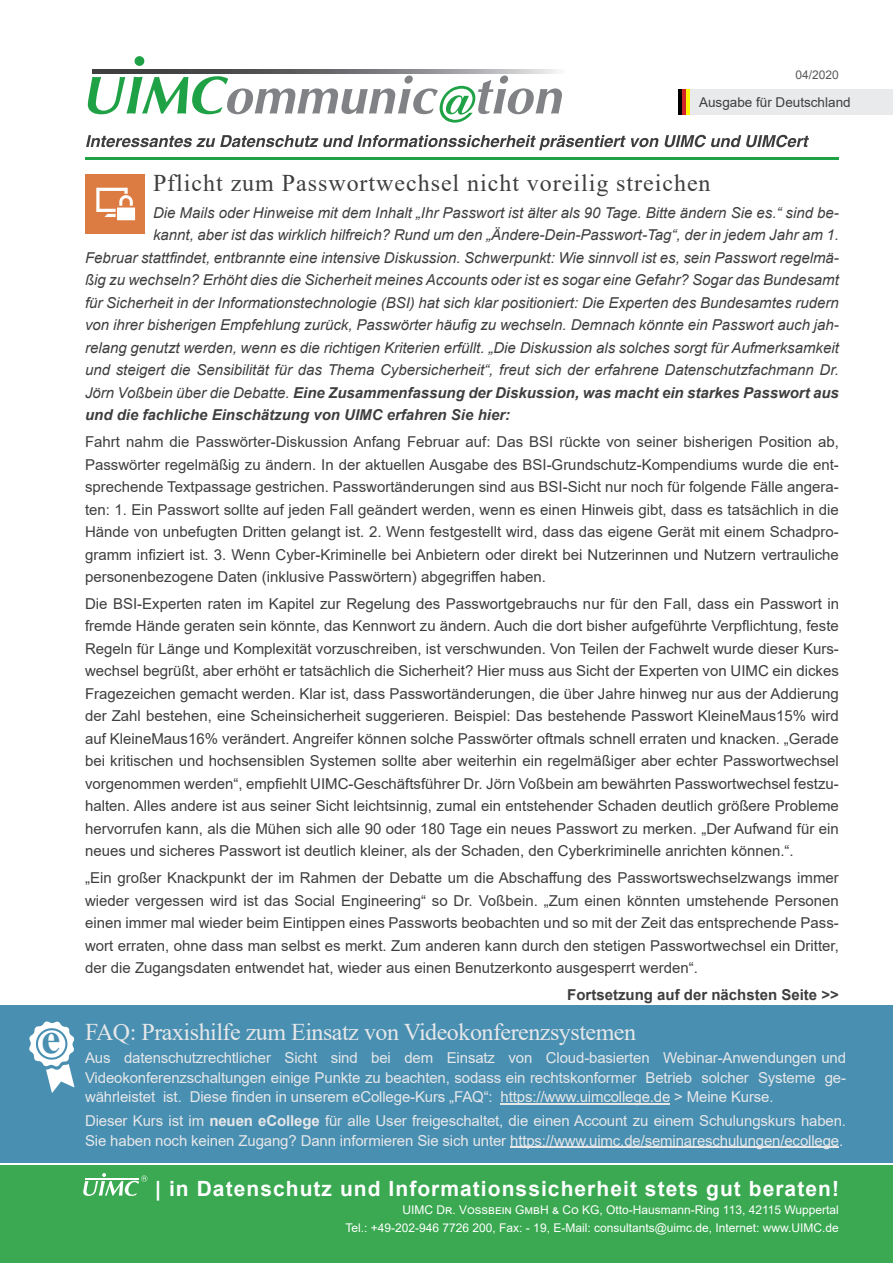
<style>
.page{position:relative;width:893px;height:1263px;background:#fff}
.page>*{position:absolute;margin:0;border:0;box-sizing:border-box;transform-origin:0 0}
.t1{font:700 43.5px "Times New Roman";color:#488fb1}
.t2{font:24px "Times New Roman";letter-spacing:-.02em;color:#e6e7e9}
.t3{font:24px "Times New Roman";letter-spacing:.04em;color:#3e3e3f}
.t4{font:700 21px "Arial";letter-spacing:.05em;color:#fff}
.t5{font:15px/22.5px "Arial";color:#3e3e3f;text-align:justify}
.t6{font:italic 15px "Arial";color:#3e3e3f}
.t7{font:15px/19.5px "Arial";letter-spacing:-.01em;color:#e6e7e9;text-align:justify}
.t8{font:italic 700 15px "Arial";color:#3e3e3f}
.t9{font:700 15px "Arial";color:#3e3e3f}
.t10{font:13.5px "Arial";color:#3e3e3f}
.t11{font:12px/18px "Arial";color:#fff;text-align:right}
.t12{font:12px "Arial";color:#57585a}
.s1{font-weight:400}
.s2{font-weight:700}
</style>
<div class="page">
<div style="left:0;top:1165px;width:893px;height:98px;background:#3aa951"></div>
<div style="left:0;top:1006px;width:893px;height:157px;background:#488fb1"></div>
<hr style="left:501px;top:1103px;width:169px;height:1px;background:#e6e7e9">
<hr style="left:510px;top:1147px;width:329px;height:1px;background:#e6e7e9">
<svg style="left:29px;top:1021px;width:46px;height:72px"></svg>
<hr style="left:85px;top:157px;width:754px;height:3px;background:#1fa245">
<svg style="left:86px;top:135px;width:723px;height:15px"></svg>
<svg style="left:88px;top:76px;width:474px;height:47px"></svg>
<svg style="left:92px;top:70px;width:467px;height:3px"></svg>
<div style="left:135px;top:56px;width:9px;height:10px;background:#1fa245;border-radius:50%"></div>
<svg style="left:83px;top:1173px;width:64px;height:23px"></svg>
<hr style="left:85px;top:1178px;width:54px;height:1px;background:#fff">
<div style="left:85px;top:174px;width:59px;height:60px;background:#dc7b42"></div>
<svg style="left:96px;top:188px;width:39px;height:32px"></svg>
<div style="left:678px;top:90px;width:215px;height:25px;background:#e9eaeb"></div>
<hr style="left:678px;top:90px;width:4px;height:25px;background:#000">
<hr style="left:682px;top:90px;width:4px;height:25px;background:#d1232a">
<hr style="left:686px;top:90px;width:4px;height:25px;background:#fff101">
<p class="t12" style="left:796px;top:66px;width:45px">04/2020</p>
<p class="t10" style="left:699px;top:93px;width:153px">Ausgabe für Deutschland</p>
<h1 class="t1" style="left:41px;top:1007px;width:21px">e</h1>
<h2 class="t3" style="left:153px;top:166px;width:559px">Pflicht zum Passwortwechsel nicht voreilig streichen</h2>
<p class="t6" style="left:153px;top:203px;width:687px">Die Mails oder Hinweise mit dem Inhalt „Ihr Passwort ist älter als 90 Tage. Bitte ändern Sie es.“ sind be-</p>
<p class="t6" style="left:153px;top:225px;width:687px">kannt, aber ist das wirklich hilfreich? Rund um den „Ändere-Dein-Passwort-Tag“, der in jedem Jahr am 1.</p>
<p class="t6" style="left:85px;top:248px;width:755px">Februar stattfindet, entbrannte eine intensive Diskussion. Schwerpunkt: Wie sinnvoll ist es, sein Passwort regelmä-</p>
<p class="t6" style="left:85px;top:270px;width:755px">ßig zu wechseln? Erhöht dies die Sicherheit meines Accounts oder ist es sogar eine Gefahr? Sogar das Bundesamt</p>
<p class="t6" style="left:85px;top:293px;width:755px">für Sicherheit in der Informationstechnologie (BSI) hat sich klar positioniert: Die Experten des Bundesamtes rudern</p>
<p class="t6" style="left:85px;top:315px;width:755px">von ihrer bisherigen Empfehlung zurück, Passwörter häufig zu wechseln. Demnach könnte ein Passwort auch jah-</p>
<p class="t6" style="left:85px;top:338px;width:755px">relang genutzt werden, wenn es die richtigen Kriterien erfüllt. „Die Diskussion als solches sorgt für Aufmerksamkeit</p>
<p class="t6" style="left:85px;top:360px;width:755px">und steigert die Sensibilität für das Thema Cybersicherheit“, freut sich der erfahrene Datenschutzfachmann Dr.</p>
<p class="t8" style="left:85px;top:382px;width:755px"><span class="s1">Jörn Voßbein über die Debatte.</span> Eine Zusammenfassung der Diskussion, was macht ein starkes Passwort aus</p>
<p class="t8" style="left:85px;top:405px;width:427px">und die fachliche Einschätzung von UIMC erfahren Sie hier:</p>
<p class="t5" style="left:85px;top:430px;width:755px">Fahrt nahm die Passwörter-Diskussion Anfang Februar auf: Das BSI rückte von seiner bisherigen Position ab, Passwörter regelmäßig zu ändern. In der aktuellen Ausgabe des BSI-Grundschutz-Kompendiums wurde die ent&shy;sprechende Textpassage gestrichen. Passwortänderungen sind aus BSI-Sicht nur noch für folgende Fälle angera&shy;ten: 1. Ein Passwort sollte auf jeden Fall geändert werden, wenn es einen Hinweis gibt, dass es tatsächlich in die Hände von unbefugten Dritten gelangt ist. 2. Wenn festgestellt wird, dass das eigene Gerät mit einem Schadpro&shy;gramm infiziert ist. 3. Wenn Cyber-Kriminelle bei Anbietern oder direkt bei Nutzerinnen und Nutzern vertrauliche personenbezogene Daten (inklusive Passwörtern) abgegriffen haben.</p>
<p class="t5" style="left:85px;top:592px;width:755px">Die BSI-Experten raten im Kapitel zur Regelung des Passwortgebrauchs nur für den Fall, dass ein Passwort in fremde Hände geraten sein könnte, das Kennwort zu ändern. Auch die dort bisher aufgeführte Verpflichtung, feste Regeln für Länge und Komplexität vorzuschreiben, ist verschwunden. Von Teilen der Fachwelt wurde dieser Kurs&shy;wechsel begrüßt, aber erhöht er tatsächlich die Sicherheit? Hier muss aus Sicht der Experten von UIMC ein dickes Fragezeichen gemacht werden. Klar ist, dass Passwortänderungen, die über Jahre hinweg nur aus der Addierung der Zahl bestehen, eine Scheinsicherheit suggerieren. Beispiel: Das bestehende Passwort KleineMaus15% wird auf KleineMaus16% verändert. Angreifer können solche Passwörter oftmals schnell erraten und knacken. „Gerade bei kritischen und hochsensiblen Systemen sollte aber weiterhin ein regelmäßiger aber echter Passwortwechsel vorgenommen werden“, empfiehlt UIMC-Geschäftsführer Dr. Jörn Voßbein am bewährten Passwortwechsel festzu&shy;halten. Alles andere ist aus seiner Sicht leichtsinnig, zumal ein entstehender Schaden deutlich größere Probleme hervorrufen kann, als die Mühen sich alle 90 oder 180 Tage ein neues Passwort zu merken. „Der Aufwand für ein neues und sicheres Passwort ist deutlich kleiner, als der Schaden, den Cyberkriminelle anrichten können.“.</p>
<p class="t5" style="left:85px;top:866px;width:755px">„Ein großer Knackpunkt der im Rahmen der Debatte um die Abschaffung des Passwortswechselzwangs immer wieder vergessen wird ist das Social Engineering“ so Dr. Voßbein. „Zum einen könnten umstehende Personen einen immer mal wieder beim Eintippen eines Passworts beobachten und so mit der Zeit das entsprechende Pass&shy;wort erraten, ohne dass man selbst es merkt. Zum anderen kann durch den stetigen Passwortwechsel ein Dritter, der die Zugangsdaten entwendet hat, wieder aus einen Benutzerkonto ausgesperrt werden“.</p>
<p class="t9" style="left:567px;top:984px;width:273px">Fortsetzung auf der nächsten Seite &gt;&gt;</p>
<h2 class="t2" style="left:85px;top:1015px;width:553px">FAQ: Praxishilfe zum Einsatz von Videokonferenzsystemen</h2>
<p class="t7" style="left:85px;top:1048px;width:762px">Aus datenschutzrechtlicher Sicht sind bei dem Einsatz von Cloud-basierten Webinar-Anwendungen und Videokonferenzschaltungen einige Punkte zu beachten, sodass ein rechtskonformer Betrieb solcher Systeme ge&shy;währleistet ist. Diese finden in unserem eCollege-Kurs „FAQ“: https://www.uimcollege.de &gt; Meine Kurse.</p>
<p class="t7" style="left:85px;top:1111px;width:763px">Dieser Kurs ist im <span class="s2">neuen eCollege</span> für alle User freigeschaltet, die einen Account zu einem Schulungskurs haben.<br>Sie haben noch keinen Zugang? Dann informieren Sie sich unter https://www.uimc.de/seminareschulungen/ecollege.</p>
<h3 class="t4" style="left:155px;top:1174px;width:685px">| in Datenschutz und Informationssicherheit stets gut beraten!</h3>
<p class="t11" style="left:346px;top:1200px;width:495px">UIMC DR. VOSSBEIN GMBH &amp; CO KG, Otto-Hausmann-Ring 113, 42115 Wuppertal<br>Tel.: +49-202-946 7726 200, Fax: - 19, E-Mail: consultants@uimc.de, Internet: www.UIMC.de</p>
</div>
